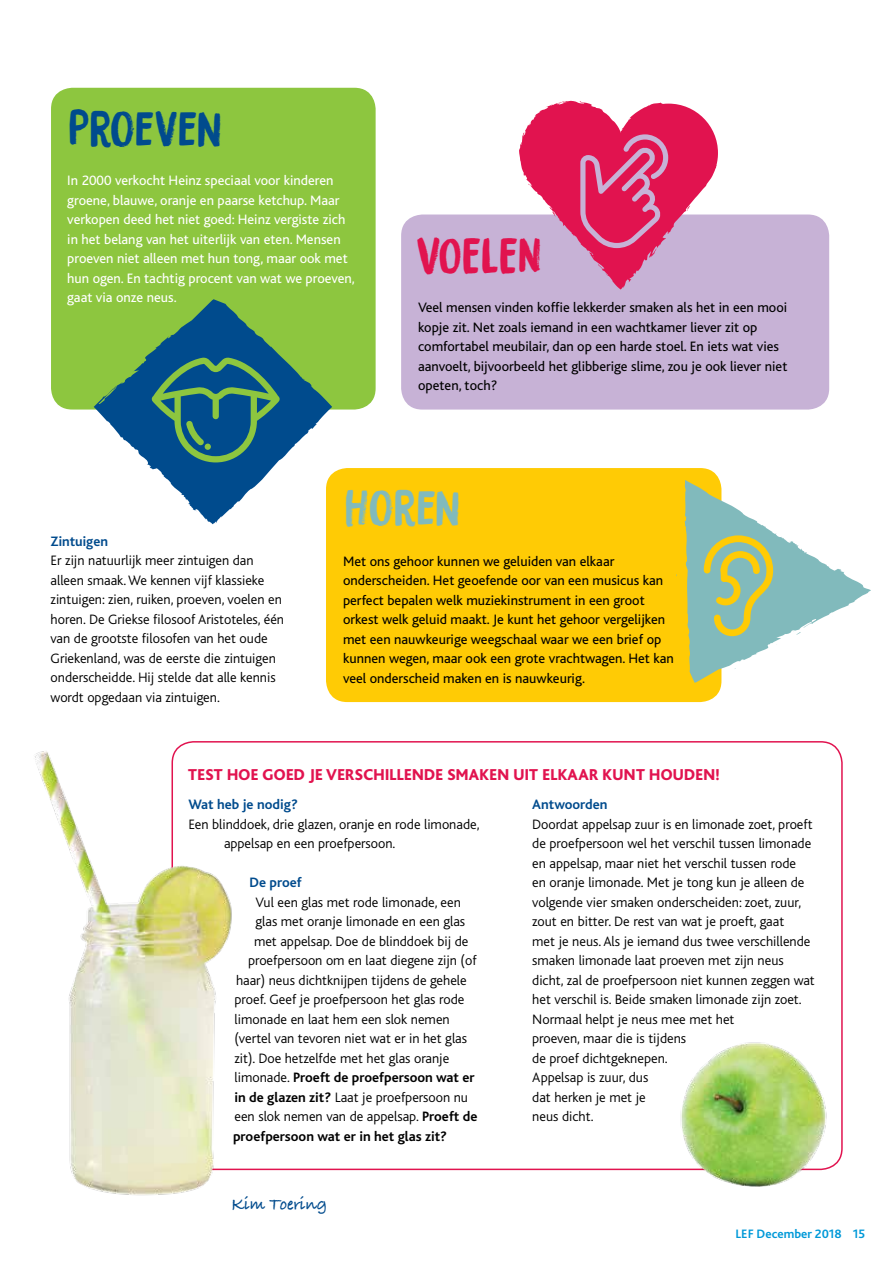
<style>
.page{position:relative;width:893px;height:1263px;background:#fff}
.page>*{position:absolute;margin:0;border:0;box-sizing:border-box;transform-origin:0 0}
.t1{font:45px "DK Bocadillo";color:#004b8d}
.t2{font:45px "DK Bocadillo";color:#e1134f}
.t3{font:45px "DK Bocadillo";color:#81babc}
.t4{font:18px "Bradley Hand ITCTT Bold";letter-spacing:-.01em;color:#004b8d;scale:.96 1}
.t5{font:800 16.5px "Bliss";letter-spacing:.02em;color:#e1134f;scale:.96 1}
.t6{font:300 14.25px/19.5px "Bliss";color:#000}
.t7{font:14.25px/19.5px "Bliss";color:#000}
.t8{font:14.25px/19.5px "Bliss";color:#fff}
.t9{font:700 14.25px "Bliss";color:#000}
.t10{font:700 14.25px "Bliss";color:#004b8d}
.t11{font:700 14.25px "Bliss 2";color:#004b8d}
.t12{font:700 12.75px "Bliss 2";color:#0099d8}
.s1{font-weight:300}
.s2{font-weight:700}
</style>
<div class="page">
<div style="left:401px;top:214px;width:428px;height:196px;background:#c7b2d6;border-radius:21px"></div>
<div style="left:326px;top:468px;width:395px;height:234px;background:#ffcb05;border-radius:21px"></div>
<div style="left:51px;top:88px;width:325px;height:321px;background:#8dc63f;border-radius:21px"></div>
<svg style="left:519px;top:101px;width:199px;height:189px"></svg>
<svg style="left:94px;top:299px;width:238px;height:225px"></svg>
<svg style="left:152px;top:357px;width:128px;height:105px;background:#236a79"></svg>
<svg style="left:684px;top:480px;width:187px;height:203px"></svg>
<img style="left:35px;top:741px;width:228px;height:455px">
<img style="left:671px;top:1042px;width:160px;height:145px">
<h1 class="t1" style="left:68px;top:100px;width:155px">PROEVEN</h1>
<p class="t8" style="left:67px;top:171px;width:289px">In 2000 verkocht Heinz speciaal voor kinderen groene, blauwe, oranje en paarse ketchup. Maar verkopen deed het niet goed: Heinz vergiste zich in het belang van het uiterlijk van eten. Mensen proeven niet alleen met hun tong, maar ook met hun ogen. En tachtig procent van wat we proeven, gaat via onze neus.</p>
<h1 class="t2" style="left:416px;top:228px;width:127px">VOELEN</h1>
<p class="t7" style="left:418px;top:298px;width:371px">Veel mensen vinden koffie lekkerder smaken als het in een mooi kopje zit. Net zoals iemand in een wachtkamer liever zit op comfortabel meubilair, dan op een harde stoel. En iets wat vies aanvoelt, bijvoorbeeld het glibberige slime, zou je ook liever niet opeten, toch?</p>
<p class="t11" style="left:51px;top:532px;width:59px">Zintuigen</p>
<p class="t6" style="left:51px;top:551px;width:235px">Er zijn natuurlijk meer zintuigen dan alleen smaak. We kennen vijf klassieke zintuigen: zien, ruiken, proeven, voelen en horen. De Griekse filosoof Aristoteles, één van de grootste filosofen van het oude Griekenland, was de eerste die zintuigen onderscheidde. Hij stelde dat alle kennis wordt opgedaan via zintuigen.</p>
<h1 class="t3" style="left:345px;top:479px;width:117px">HOREN</h1>
<p class="t7" style="left:343px;top:551px;width:332px">Met ons gehoor kunnen we geluiden van elkaar onderscheiden. Het geoefende oor van een musicus kan perfect bepalen welk muziekinstrument in een groot orkest welk geluid maakt. Je kunt het gehoor vergelijken met een nauwkeurige weegschaal waar we een brief op kunnen wegen, maar ook een grote vrachtwagen. Het kan veel onderscheid maken en is nauwkeurig.</p>
<p class="t5" style="left:188px;top:766px;width:555px">TEST HOE GOED JE VERSCHILLENDE SMAKEN UIT ELKAAR KUNT HOUDEN!</p>
<p class="t10" style="left:189px;top:797px;width:111px">Wat heb je nodig?</p>
<p class="t6" style="left:224px;top:815px;width:257px;text-indent:-35px">Een blinddoek, drie glazen, oranje en rode limonade, appelsap en een proefpersoon.</p>
<p class="t10" style="left:249px;top:875px;width:54px">De proef</p>
<p class="t6" style="left:255px;top:893px;width:207px">Vul een glas met rode limonade, een</p>
<p class="t6" style="left:255px;top:912px;width:211px">glas met oranje limonade en een glas</p>
<p class="t6" style="left:254px;top:932px;width:216px">met appelsap. Doe de blinddoek bij de</p>
<p class="t6" style="left:248px;top:951px;width:230px">proefpersoon om en laat diegene zijn (of</p>
<p class="t6" style="left:236px;top:971px;width:232px">haar) neus dichtknijpen tijdens de gehele</p>
<p class="t6" style="left:235px;top:990px;width:231px">proef. Geef je proefpersoon het glas rode</p>
<p class="t6" style="left:235px;top:1010px;width:217px">limonade en laat hem een slok nemen</p>
<p class="t6" style="left:235px;top:1029px;width:234px">(vertel van tevoren niet wat er in het glas</p>
<p class="t6" style="left:235px;top:1049px;width:216px">zit). Doe hetzelfde met het glas oranje</p>
<p class="t9" style="left:235px;top:1070px;width:242px"><span class="s1">limonade.</span> Proeft de proefpersoon wat er</p>
<p class="t6" style="left:235px;top:1088px;width:235px"><span class="s2">in de glazen zit?</span> Laat je proefpersoon nu</p>
<p class="t6" style="left:235px;top:1107px;width:244px">een slok nemen van de appelsap. <span class="s2">Proeft de</span></p>
<p class="t9" style="left:233px;top:1129px;width:215px">proefpersoon wat er in het glas zit?</p>
<p class="t4" style="left:231px;top:1194px;width:101px">Kim Toering</p>
<p class="t10" style="left:532px;top:797px;width:77px">Antwoorden</p>
<p class="t6" style="left:532px;top:814px;width:284px">Doordat appelsap zuur is en limonade zoet, proeft de proefpersoon wel het verschil tussen limonade en appelsap, maar niet het verschil tussen rode<br>en oranje limonade. Met je tong kun je alleen de volgende vier smaken onderscheiden: zoet, zuur, zout en bitter. De rest van wat je proeft, gaat<br>met je neus. Als je iemand dus twee verschillende smaken limonade laat proeven met zijn neus dicht, zal de proefpersoon niet kunnen zeggen wat het verschil is. Beide smaken limonade zijn zoet.<br>Normaal helpt je neus mee met het<br>proeven, maar die is tijdens<br>de proef dichtgeknepen.<br>Appelsap is zuur, dus<br>dat herken je met je<br>neus dicht.</p>
<p class="t12" style="left:735px;top:1226px;width:131px">LEF December 2018 15</p>
</div>
